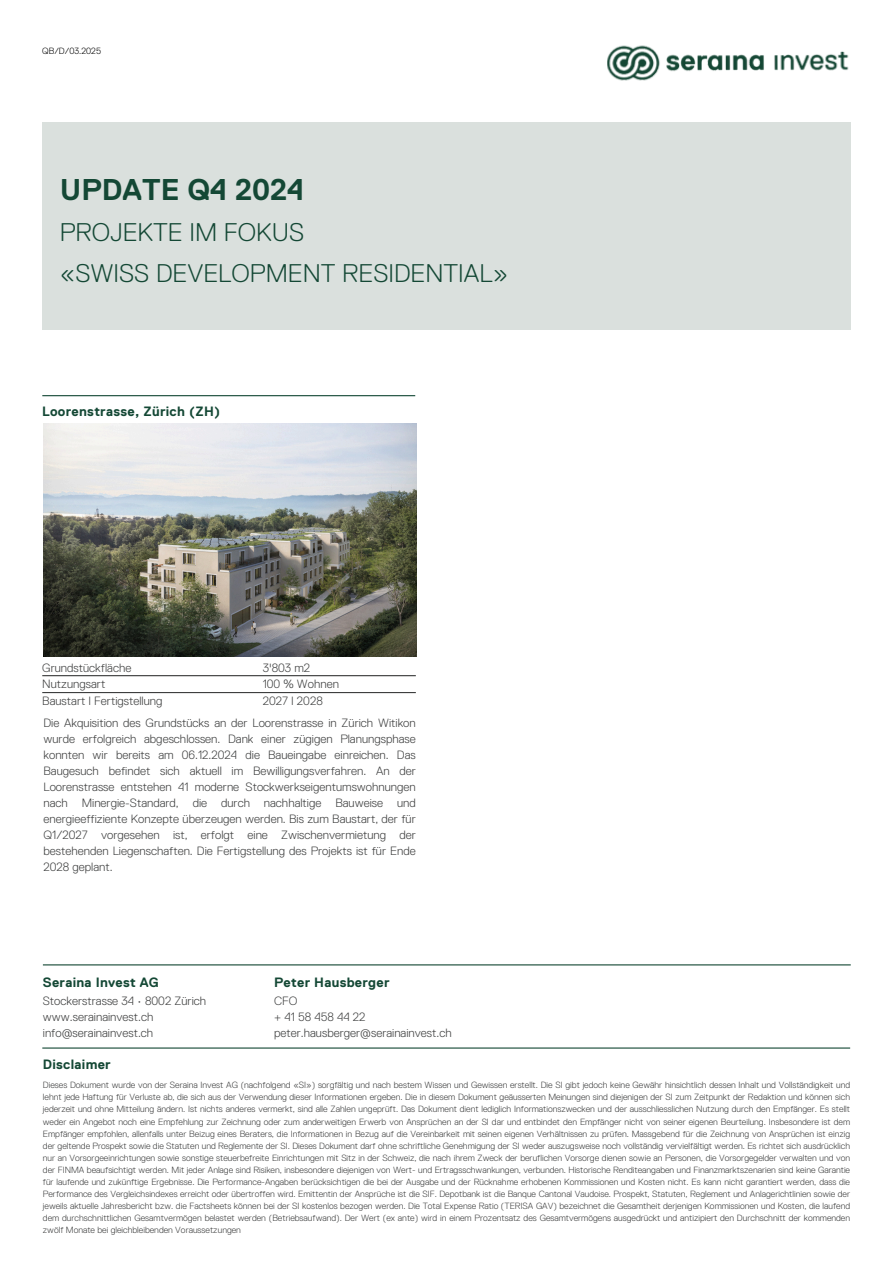
<style>
.page{position:relative;width:894px;height:1264px;background:#fff}
.page>*{position:absolute;margin:0;border:0;box-sizing:border-box;transform-origin:0 0}
.t1{font:700 30px "Replica Pro";color:#144835}
.t2{font:300 25.5px/40.5px "Replica Pro";color:#144835}
.t3{font:700 13.5px "Replica Pro";letter-spacing:.02em;color:#144835}
.t4{font:300 12px/16px "Replica Pro";color:#3e3f3f}
.t5{font:300 9px/12px "Replica Pro";color:#3e3f3f;text-align:justify}
.t6{font:300 9px "Replica Pro";color:#000}
</style>
<div class="page">
<img style="left:607px;top:46px;width:242px;height:35px">
<div style="left:42px;top:122px;width:807px;height:208px;background:#dae0dd"></div>
<hr style="left:42px;top:395px;width:373px;height:1px;background:#144835">
<hr style="left:43px;top:964px;width:807px;height:1px;background:#144835">
<hr style="left:42px;top:1047px;width:807px;height:1px;background:#144835">
<hr style="left:42px;top:675px;width:373px;height:1px;background:#3e3f3f">
<hr style="left:42px;top:692px;width:373px;height:1px;background:#3e3f3f">
<img style="left:43px;top:424px;width:373px;height:232px">
<p class="t6" style="left:42px;top:46px;width:60px">QB/D/03.2025</p>
<p class="t1" style="left:60px;top:173px;width:246px">UPDATE Q4 2024</p>
<p class="t2" style="left:60px;top:212px;width:450px">PROJEKTE IM FOKUS<br>«SWISS DEVELOPMENT RESIDENTIAL»</p>
<p class="t3" style="left:42px;top:404px;width:179px">Loorenstrasse, Zürich (ZH)</p>
<h4 class="t4" style="left:42px;top:659px;width:91px">Grundstückfläche</h4>
<p class="t4" style="left:262px;top:659px;width:49px">3'803 m2</p>
<h1 class="t4" style="left:42px;top:676px;width:65px">Nutzungsart</h1>
<p class="t4" style="left:262px;top:676px;width:78px">100 % Wohnen</p>
<h2 class="t4" style="left:42px;top:693px;width:122px">Baustart I Fertigstellung</h2>
<p class="t4" style="left:262px;top:693px;width:62px">2027 I 2028</p>
<h2 class="t4" style="left:43px;top:715px;width:374px;text-align:justify">Die Akquisition des Grundstücks an der Loorenstrasse in Zürich Witikon wurde erfolgreich abgeschlossen. Dank einer zügigen Planungsphase konnten wir bereits am 06.12.2024 die Baueingabe einreichen. Das Baugesuch befindet sich aktuell im Bewilligungsverfahren. An der Loorenstrasse entstehen 41 moderne Stockwerkseigentumswohnungen nach Minergie-Standard, die durch nachhaltige Bauweise und energieeffiziente Konzepte überzeugen werden. Bis zum Baustart, der für Q1/2027 vorgesehen ist, erfolgt eine Zwischenvermietung der bestehenden Liegenschaften. Die Fertigstellung des Projekts ist für Ende 2028 geplant.</h2>
<p class="t3" style="left:43px;top:974px;width:117px">Seraina Invest AG</p>
<p class="t4" style="left:43px;top:992px;width:165px">Stockerstrasse 34 • 8002 Zürich www.serainainvest.ch info@serainainvest.ch</p>
<p class="t3" style="left:274px;top:974px;width:117px">Peter Hausberger</p>
<h3 class="t4" style="left:274px;top:992px;width:179px">CFO<br>+ 41 58 458 44 22 peter.hausberger@serainainvest.ch</h3>
<p class="t3" style="left:43px;top:1056px;width:69px">Disclaimer</p>
<h2 class="t5" style="left:43px;top:1079px;width:808px">Dieses Dokument wurde von der Seraina Invest AG (nachfolgend «SI») sorgfältig und nach bestem Wissen und Gewissen erstellt. Die SI gibt jedoch keine Gewähr hinsichtlich dessen Inhalt und Vollständigkeit und lehnt jede Haftung für Verluste ab, die sich aus der Verwendung dieser Informationen ergeben. Die in diesem Dokument geäusserten Meinungen sind diejenigen der SI zum Zeitpunkt der Redaktion und können sich jederzeit und ohne Mitteilung ändern. Ist nichts anderes vermerkt, sind alle Zahlen ungeprüft. Das Dokument dient lediglich Informationszwecken und der ausschliesslichen Nutzung durch den Empfänger. Es stellt weder ein Angebot noch eine Empfehlung zur Zeichnung oder zum anderweitigen Erwerb von Ansprüchen an der SI dar und entbindet den Empfänger nicht von seiner eigenen Beurteilung. Insbesondere ist dem Empfänger empfohlen, allenfalls unter Beizug eines Beraters, die Informationen in Bezug auf die Vereinbarkeit mit seinen eigenen Verhältnissen zu prüfen. Massgebend für die Zeichnung von Ansprüchen ist einzig der geltende Prospekt sowie die Statuten und Reglemente der SI. Dieses Dokument darf ohne schriftliche Genehmigung der SI weder auszugsweise noch vollständig vervielfältigt werden. Es richtet sich ausdrücklich nur an Vorsorgeeinrichtungen sowie sonstige steuerbefreite Einrichtungen mit Sitz in der Schweiz, die nach ihrem Zweck der beruflichen Vorsorge dienen sowie an Personen, die Vorsorgegelder verwalten und von der FINMA beaufsichtigt werden. Mit jeder Anlage sind Risiken, insbesondere diejenigen von Wert- und Ertragsschwankungen, verbunden. Historische Renditeangaben und Finanzmarktszenarien sind keine Garantie für laufende und zukünftige Ergebnisse. Die Performance-Angaben berücksichtigen die bei der Ausgabe und der Rücknahme erhobenen Kommissionen und Kosten nicht. Es kann nicht garantiert werden, dass die Performance des Vergleichsindexes erreicht oder übertroffen wird. Emittentin der Ansprüche ist die SIF. Depotbank ist die Banque Cantonal Vaudoise. Prospekt, Statuten, Reglement und Anlagerichtlinien sowie der jeweils aktuelle Jahresbericht bzw. die Factsheets können bei der SI kostenlos bezogen werden. Die Total Expense Ratio (TERISA GAV) bezeichnet die Gesamtheit derjenigen Kommissionen und Kosten, die laufend dem durchschnittlichen Gesamtvermögen belastet werden (Betriebsaufwand). Der Wert (ex ante) wird in einem Prozentsatz des Gesamtvermögens ausgedrückt und antizipiert den Durchschnitt der kommenden zwölf Monate bei gleichbleibenden Voraussetzungen</h2>
</div>
